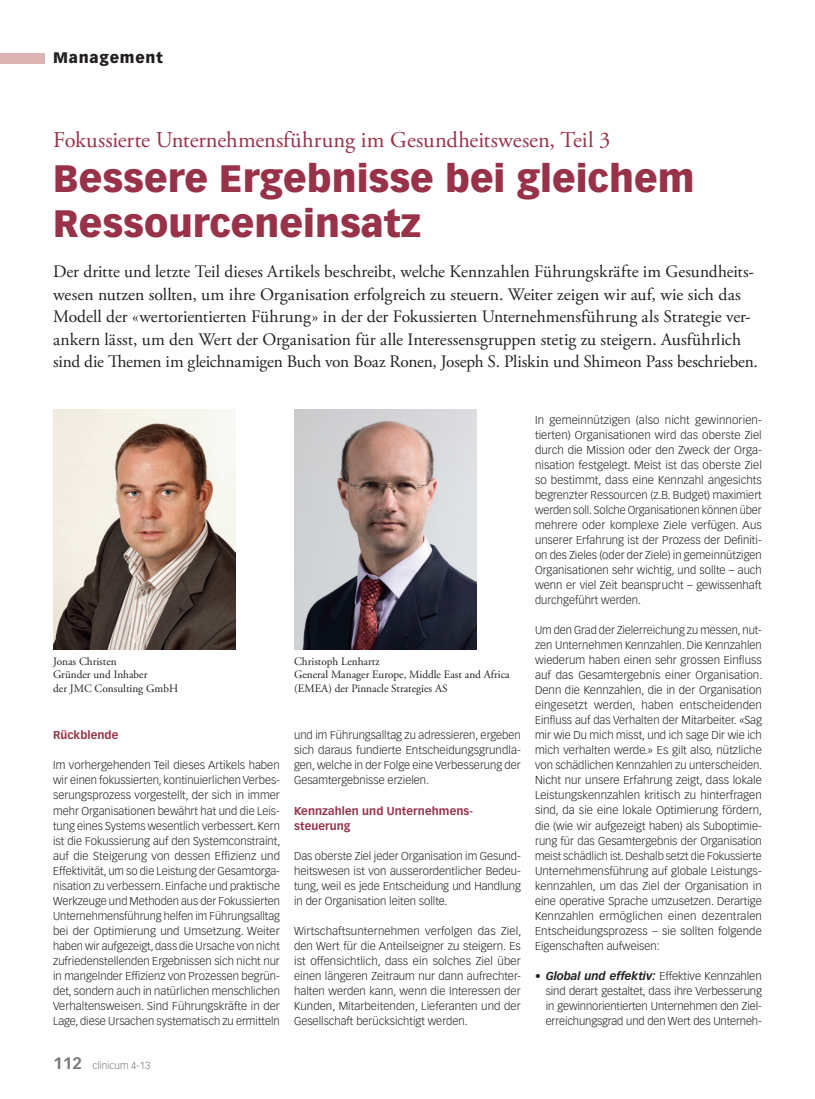
<style>
.page{position:relative;width:815px;height:1099px;background:#fff}
.page>*{position:absolute;margin:0;border:0;box-sizing:border-box;transform-origin:0 0}
.t1{font:900 37.5px/45px "Vectora LT Std";color:#983249}
.t2{font:22.5px "Adobe Garamond Pro";color:#983249}
.t3{font:17.5px/22.5px "Adobe Garamond Pro";letter-spacing:-.005em;color:#231f20}
.t4{font:900 15px "Vectora LT Std";letter-spacing:.05em;color:#231f20}
.t5{font:300 11.25px/15px "Vectora LT Std";color:#231f20;text-align:justify}
.t6{font:11.25px/13.5px "Adobe Garamond Pro";color:#231f20}
.t7{font:700 11.25px/15px "Vectora LT Std";letter-spacing:.005em;color:#983249}
.t8{font:300 10px "Vectora LH";color:#76787b}
.s1{font-weight:700;font-size:16.25px}
.s2{font-weight:700;font-style:italic}
</style>
<div class="page">
<div style="left:0;top:53px;width:45px;height:10px;background:#d9b4b3"></div>
<img style="left:53px;top:409px;width:183px;height:240px">
<img style="left:294px;top:409px;width:182px;height:240px">
<h3 class="t4" style="left:53px;top:49px;width:111px">Management</h3>
<h2 class="t2" style="left:53px;top:126px;width:559px">Fokussierte Unternehmensführung im Gesundheitswesen, Teil 3</h2>
<h1 class="t1" style="left:53px;top:155px;width:643px">Bessere Ergebnisse bei gleichem<br>Ressourceneinsatz</h1>
<p class="t3" style="left:53px;top:261px;width:706px">Der dritte und letzte Teil dieses Artikels beschreibt, welche Kennzahlen Führungskräfte im Gesundheits&shy;wesen nutzen sollten, um ihre Organisation erfolgreich zu steuern. Weiter zeigen wir auf, wie sich das Modell der «wertorientierten Führung» in der der Fokussierten Unternehmensführung als Strategie ver&shy;ankern lässt, um den Wert der Organisation für alle Interessensgruppen stetig zu steigern. Ausführlich sind die Themen im gleichnamigen Buch von Boaz Ronen, Joseph S. Pliskin und Shimeon Pass beschrieben.</p>
<p class="t6" style="left:53px;top:654px;width:126px">Jonas Christen<br>Gründer und Inhaber<br>der JMC Consulting GmbH</p>
<p class="t6" style="left:294px;top:654px;width:217px">Christoph Lenhartz<br>General Manager Europe, Middle East and Africa (EMEA) der Pinnacle Strategies AS</p>
<p class="t7" style="left:53px;top:728px;width:67px">Rückblende</p>
<p class="t5" style="left:53px;top:758px;width:229px">Im vorhergehenden Teil dieses Artikels haben wir einen fokussierten, kontinuierlichen Verbes&shy;serungsprozess vorgestellt, der sich in immer mehr Organisationen bewährt hat und die Leis&shy;tung eines Systems wesentlich verbessert. Kern ist die Fokussierung auf den Systemconstraint, auf die Steigerung von dessen Effizienz und Effektivität, um so die Leistung der Gesamtorga&shy;nisation zu verbessern. Einfache und praktische Werkzeuge und Methoden aus der Fokussierten Unternehmensführung helfen im Führungsalltag bei der Optimierung und Umsetzung. Weiter haben wir aufgezeigt, dass die Ursache von nicht zufriedenstellenden Ergebnissen sich nicht nur in mangelnder Effizienz von Prozessen begrün&shy;det, sondern auch in natürlichen menschlichen Verhaltensweisen. Sind Führungskräfte in der Lage, diese Ursachen systematisch zu ermitteln</p>
<p class="t8" style="left:53px;top:1059px;width:99px"><span class="s1">112</span> clinicum 4-13</p>
<p class="t5" style="left:294px;top:728px;width:228px">und im Führungsalltag zu adressieren, ergeben sich daraus fundierte Entscheidungsgrundla&shy;gen, welche in der Folge eine Verbesserung der Gesamtergebnisse erzielen.</p>
<p class="t7" style="left:294px;top:803px;width:181px">Kennzahlen und Unternehmens&shy;steuerung</p>
<p class="t5" style="left:294px;top:848px;width:228px">Das oberste Ziel jeder Organisation im Gesund&shy;heitswesen ist von ausserordentlicher Bedeu&shy;tung, weil es jede Entscheidung und Handlung in der Organisation leiten sollte.</p>
<p class="t5" style="left:294px;top:923px;width:229px">Wirtschaftsunternehmen verfolgen das Ziel, den Wert für die Anteilseigner zu steigern. Es ist offensichtlich, dass ein solches Ziel über einen längeren Zeitraum nur dann aufrechter&shy;halten werden kann, wenn die Interessen der Kunden, Mitarbeitenden, Lieferanten und der Gesellschaft berücksichtigt werden.</p>
<p class="t5" style="left:535px;top:413px;width:228px">In gemeinnützigen (also nicht gewinnorien&shy;tierten) Organisationen wird das oberste Ziel durch die Mission oder den Zweck der Orga&shy;nisation festgelegt. Meist ist das oberste Ziel so bestimmt, dass eine Kennzahl angesichts begrenzter Ressourcen (z.B. Budget) maximiert werden soll. Solche Organisationen können über mehrere oder komplexe Ziele verfügen. Aus unserer Erfahrung ist der Prozess der Definiti&shy;on des Zieles (oder der Ziele) in gemeinnützigen Organisationen sehr wichtig, und sollte – auch wenn er viel Zeit beansprucht – gewissenhaft durchgeführt werden.</p>
<p class="t5" style="left:535px;top:623px;width:229px">Um den Grad der Zielerreichung zu messen, nut&shy;zen Unternehmen Kennzahlen. Die Kennzahlen wiederum haben einen sehr grossen Einfluss auf das Gesamtergebnis einer Organisation.<br>Denn die Kennzahlen, die in der Organisation eingesetzt werden, haben entscheidenden Einfluss auf das Verhalten der Mitarbeiter. «Sag mir wie Du mich misst, und ich sage Dir wie ich mich verhalten werde.» Es gilt also, nützliche von schädlichen Kennzahlen zu unterscheiden.<br>Nicht nur unsere Erfahrung zeigt, dass lokale Leistungskennzahlen kritisch zu hinterfragen sind, da sie eine lokale Optimierung fördern, die (wie wir aufgezeigt haben) als Suboptimie&shy;rung für das Gesamtergebnis der Organisation meist schädlich ist. Deshalb setzt die Fokussierte Unternehmensführung auf globale Leistungs&shy;kennzahlen, um das Ziel der Organisation in eine operative Sprache umzusetzen. Derartige Kennzahlen ermöglichen einen dezentralen Entscheidungsprozess – sie sollten folgende Eigenschaften aufweisen:</p>
<p class="t5" style="left:546px;top:968px;width:218px;text-indent:-11px"><span class="s2">• Global und effektiv:</span> Effektive Kennzahlen sind derart gestaltet, dass ihre Verbesserung in gewinnorientierten Unternehmen den Ziel&shy;erreichungsgrad und den Wert des Unterneh-</p>
</div>
